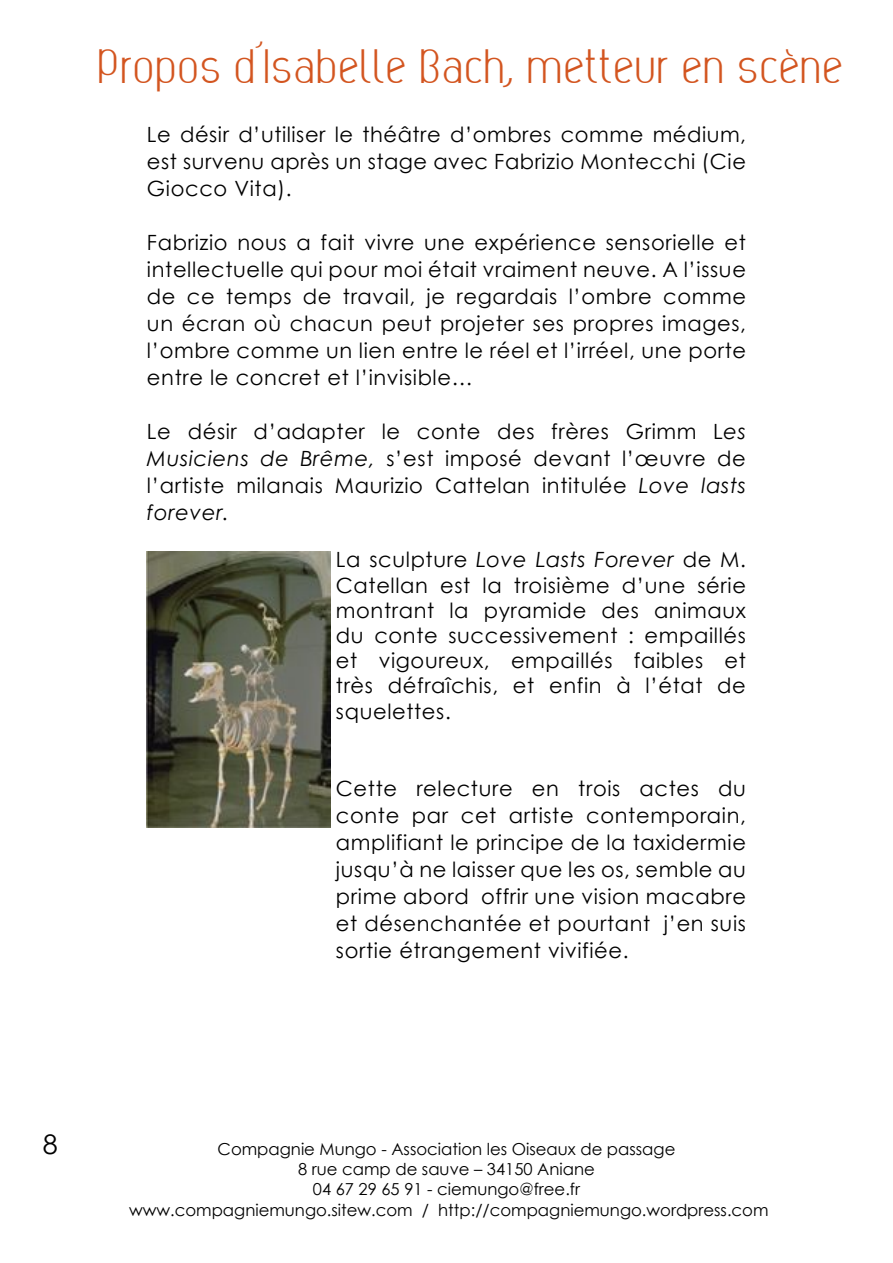
<style>
.page{position:relative;width:893px;height:1263px;background:#fff}
.page>*{position:absolute;margin:0;border:0;box-sizing:border-box;transform-origin:0 0}
.t1{font:45px "Ficus";color:#d35520}
.t2{font:27px "Century Gothic";color:#000}
.t3{font:21px/27px "Century Gothic";letter-spacing:.03em;color:#000;text-align:justify}
.t4{font:16.5px/19.8px "Century Gothic";color:#000;text-align:center}
.s1{font-style:italic}
</style>
<div class="page">
<img style="left:147px;top:552px;width:184px;height:276px">
<h1 class="t1" style="left:97px;top:49px;width:748px">Propos d’Isabelle Bach, metteur en scène</h1>
<p class="t3" style="left:147px;top:120px;width:601px">Le désir d’utiliser le théâtre d’ombres comme médium, est survenu après un stage avec Fabrizio Montecchi (Cie Giocco Vita).</p>
<p class="t3" style="left:147px;top:228px;width:601px">Fabrizio nous a fait vivre une expérience sensorielle et intellectuelle qui pour moi était vraiment neuve. A l’issue de ce temps de travail, je regardais l’ombre comme un écran où chacun peut projeter ses propres images, l’ombre comme un lien entre le réel et l’irréel, une porte entre le concret et l’invisible…</p>
<p class="t3" style="left:147px;top:417px;width:601px">Le désir d’adapter le conte des frères Grimm L<span class="s1">es Musiciens de Brême,</span> s’est imposé devant l’œuvre de l’artiste milanais Maurizio Cattelan intitulée <span class="s1">Love lasts forever.</span></p>
<p class="t3" style="left:336px;top:547px;width:412px;line-height:25.2px">La sculpture <span class="s1">Love Lasts Forever</span> de M.<br>Catellan est la troisième d’une série montrant la pyramide des animaux du conte successivement : empaillés et vigoureux, empaillés faibles et très défraîchis, et enfin à l’état de squelettes.</p>
<p class="t3" style="left:336px;top:774px;width:412px">Cette relecture en trois actes du conte par cet artiste contemporain, amplifiant le principe de la taxidermie jusqu’à ne laisser que les os, semble au prime abord offrir une vision macabre et désenchantée et pourtant j’en suis sortie étrangement vivifiée.</p>
<p class="t2" style="left:43px;top:1127px;width:16px">8</p>
<p class="t4" style="left:218px;top:1139px;width:459px">Compagnie Mungo -- Association les Oiseaux de passage<br>8 rue camp de sauve – 34150 Aniane<br>04 67 29 65 91 -- ciemungo@free.fr</p>
<p class="t4" style="left:129px;top:1200px;width:641px">www.compagniemungo.sitew.com / http://compagniemungo.wordpress.com</p>
</div>
